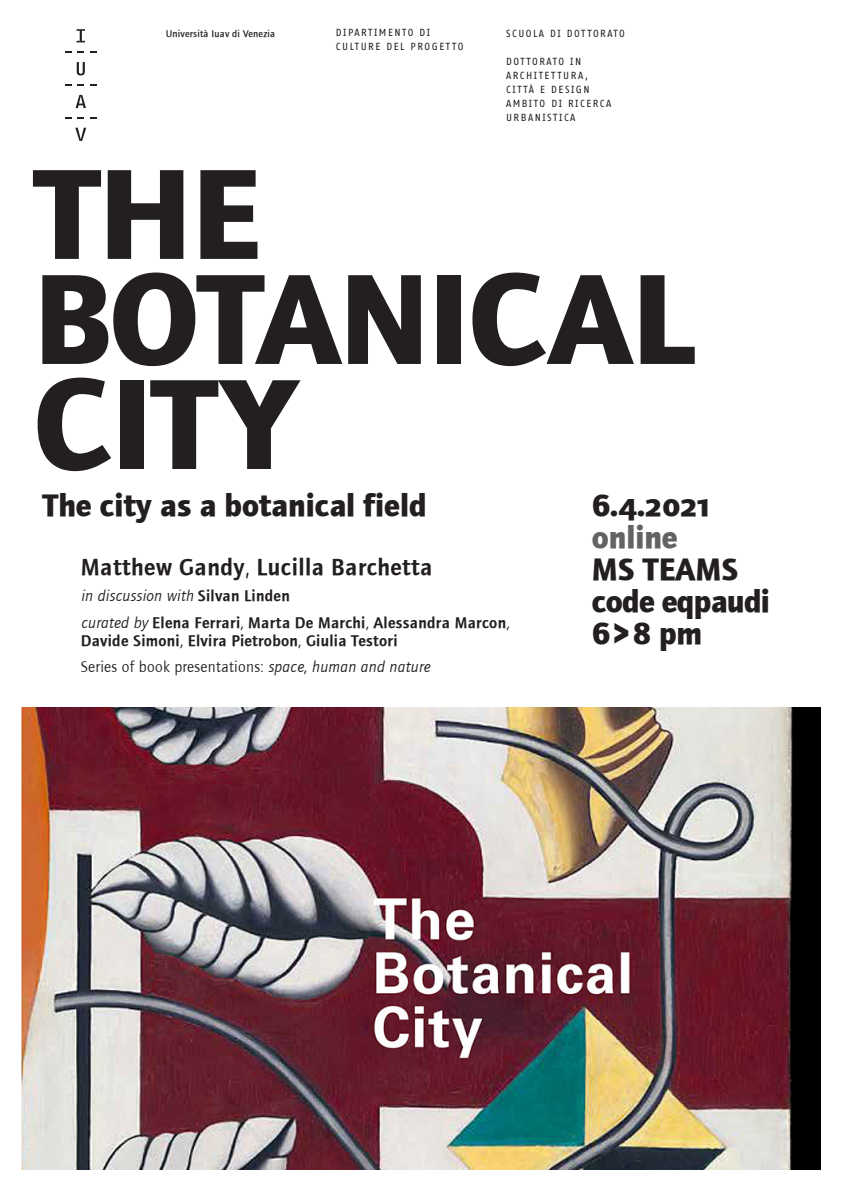
<style>
.page{position:relative;width:842px;height:1191px;background:#fff}
.page>*{position:absolute;margin:0;border:0;box-sizing:border-box;transform-origin:0 0}
.TITOLO{font:700 133px/105px "Foundry Journal";letter-spacing:-.01em;color:#231f20}
.SOTTOTITOLO___INFO{font:700 32px "Foundry Journal";color:#231f20}
.SOTTOTITOLO___INFO-2{font:700 32px "Foundry Journal Sc";color:#231f20}
.SOTTOTITOLO___INFO-3{font:700 32px "Foundry Journal";letter-spacing:-.02em;color:#231f20}
.SOTTOTITOLO___INFO-4{font:700 32px "Foundry Journal";color:#636366}
.TESTO_grande{font:24px "Foundry Journal Demi";letter-spacing:.02em;color:#231f20}
.TESTO_grande-2{font:16px "Foundry Journal Demi";letter-spacing:.02em;color:#231f20}
.TESTO_piccolo{font:16px "Foundry Journal";letter-spacing:.02em;color:#231f20}
.TESTO_grande-3{font:italic 16px "Foundry Journal";letter-spacing:.02em;color:#231f20}
.INTESTAZIONE_maiusco{font:10px "Fago Office Sans";letter-spacing:.15em;color:#231f20}
.INTESTAZIONE_iuav{font:500 10px "Foundry Journal";letter-spacing:.02em;color:#231f20}
.s1{font-family:"Foundry Journal Sc"}
.s2{font-family:"Foundry Journal"}
.s3{font-family:"Foundry Journal Demi";font-style:normal}
.s4{font-family:"Foundry Journal";font-style:italic}
.s5{font-style:italic}
</style>
<div class="page">
<svg style="left:77px;top:29px;width:8px;height:13px"></svg>
<svg style="left:65px;top:51px;width:7px;height:2px"></svg>
<svg style="left:78px;top:51px;width:6px;height:2px"></svg>
<svg style="left:90px;top:51px;width:6px;height:2px"></svg>
<svg style="left:77px;top:62px;width:8px;height:13px"></svg>
<svg style="left:65px;top:84px;width:7px;height:2px"></svg>
<svg style="left:78px;top:84px;width:6px;height:2px"></svg>
<svg style="left:90px;top:84px;width:6px;height:2px"></svg>
<svg style="left:76px;top:95px;width:10px;height:13px"></svg>
<svg style="left:65px;top:117px;width:7px;height:2px"></svg>
<svg style="left:78px;top:117px;width:6px;height:2px"></svg>
<svg style="left:90px;top:117px;width:6px;height:2px"></svg>
<svg style="left:75px;top:128px;width:11px;height:13px"></svg>
<img style="left:21px;top:707px;width:800px;height:462px">
<p class="INTESTAZIONE_iuav" style="left:166px;top:28px;width:111px">Università Iuav di Venezia</p>
<p class="INTESTAZIONE_maiusco" style="left:336px;top:27px;width:96px">DIPARTIMENTO DI</p>
<p class="INTESTAZIONE_maiusco" style="left:336px;top:41px;width:129px">CULTURE DEL PROGETTO</p>
<p class="INTESTAZIONE_maiusco" style="left:506px;top:28px;width:120px">SCUOLA DI DOTTORATO</p>
<p class="INTESTAZIONE_maiusco" style="left:506px;top:56px;width:77px">DOTTORATO IN</p>
<p class="INTESTAZIONE_maiusco" style="left:506px;top:70px;width:83px">ARCHITETTURA,</p>
<p class="INTESTAZIONE_maiusco" style="left:506px;top:84px;width:85px">CITTÀ E DESIGN</p>
<p class="INTESTAZIONE_maiusco" style="left:506px;top:98px;width:107px">AMBITO DI RICERCA</p>
<p class="INTESTAZIONE_maiusco" style="left:506px;top:112px;width:71px">URBANISTICA</p>
<p class="TITOLO" style="left:34px;top:162px;width:662px">THE<br>BOTANICAL<br>CITY</p>
<p class="SOTTOTITOLO___INFO" style="left:43px;top:486px;width:386px">The city as a botanical field</p>
<p class="SOTTOTITOLO___INFO-2" style="left:592px;top:486px;width:119px">6.4.2021</p>
<p class="SOTTOTITOLO___INFO-4" style="left:592px;top:518px;width:88px">online</p>
<p class="SOTTOTITOLO___INFO-2" style="left:592px;top:550px;width:148px">MS TEAMS</p>
<p class="SOTTOTITOLO___INFO-3" style="left:592px;top:582px;width:180px">code eqpaudi</p>
<p class="SOTTOTITOLO___INFO" style="left:592px;top:614px;width:112px"><span class="s1">6</span>&gt;<span class="s1">8</span> pm</p>
<p class="TESTO_grande" style="left:81px;top:553px;width:353px">Matthew Gandy<span class="s2">,</span> Lucilla Barchetta</p>
<p class="TESTO_grande-3" style="left:81px;top:587px;width:211px">in discussion with <span class="s3">Silvan Linden</span></p>
<p class="TESTO_grande-2" style="left:81px;top:613px;width:430px"><span class="s4">curated by</span> Elena Ferrari<span class="s4">,</span> Marta De Marchi<span class="s4">,</span> Alessandra Marcon<span class="s4">,</span></p>
<p class="TESTO_grande-2" style="left:81px;top:631px;width:318px">Davide Simoni<span class="s4">,</span> Elvira Pietrobon<span class="s4">,</span> Giulia Testori</p>
<p class="TESTO_piccolo" style="left:81px;top:658px;width:351px">Series of book presentations: <span class="s5">space, human and nature</span></p>
</div>
